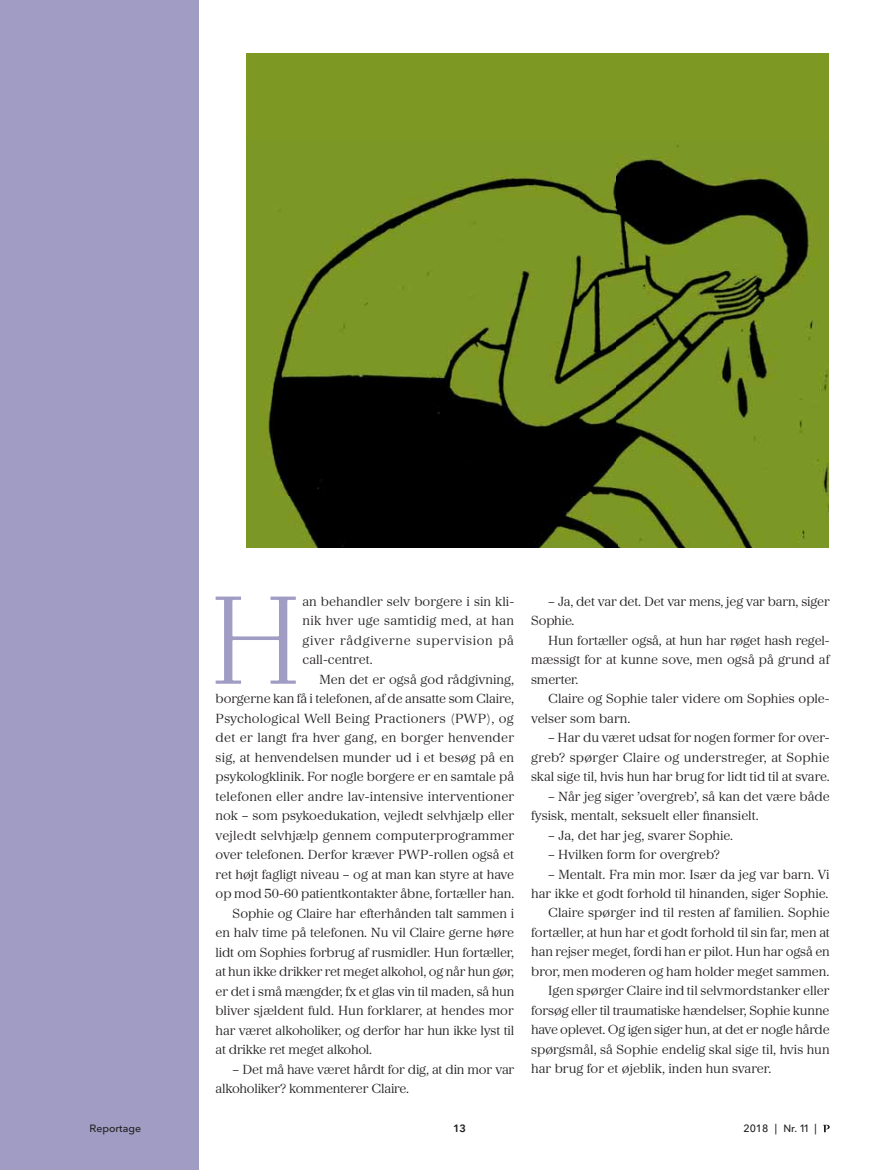
<style>
.page{position:relative;width:872px;height:1170px;background:#fff}
.page>*{position:absolute;margin:0;border:0;box-sizing:border-box;transform-origin:0 0}
.t1{font:300 128.25px "Italian Plate No 4 Expanded";color:#a09cc4}
.t2{font:13.5px/19.5px "Italian Plate No 4 Expanded";color:#231f20}
.t3{font:13.5px "Italian Plate No 4 Expanded";letter-spacing:.02em;color:#231f20}
.t4{font:13.5px "Italian Plate No 4 Expanded";letter-spacing:.025em;color:#231f20}
.t5{font:500 10.5px "Nationale";color:#231f20}
.t6{font:600 10.5px "Nationale";color:#231f20}
</style>
<div class="page">
<div style="left:247px;top:53px;width:582px;height:494px;background:#7e9923"></div>
<img style="left:265px;top:145px;width:564px;height:402px">
<div style="left:0;top:0;width:198px;height:1170px;background:#a09cc4"></div>
<svg style="left:823px;top:1125px;width:6px;height:7px"></svg>
<h1 class="t1" style="left:209px;top:591px;width:94px">H</h1>
<p class="t2" style="left:302px;top:593px;width:213px;text-align:justify">an behandler selv borgere i sin kli&shy;nik hver uge samtidig med, at han giver rådgiverne supervision på call-centret.</p>
<p class="t2" style="left:319px;top:671px;width:196px">Men det er også god rådgivning,</p>
<p class="t2" style="left:216px;top:690px;width:300px">borgerne kan få i telefonen, af de ansatte som Claire,</p>
<p class="t3" style="left:216px;top:713px;width:300px">Psychological Well Being Practioners (PWP), og</p>
<p class="t4" style="left:216px;top:732px;width:300px">det er langt fra hver gang, en borger henvender</p>
<p class="t2" style="left:216px;top:749px;width:300px">sig, at henvendelsen munder ud i et besøg på en</p>
<p class="t2" style="left:216px;top:768px;width:300px">psykologklinik. For nogle borgere er en samtale på</p>
<p class="t2" style="left:216px;top:788px;width:300px">telefonen eller andre lav-intensive interventioner</p>
<p class="t2" style="left:216px;top:807px;width:300px">nok – som psykoedukation, vejledt selvhjælp eller</p>
<p class="t2" style="left:216px;top:827px;width:300px">vejledt selvhjælp gennem computerprogrammer</p>
<p class="t2" style="left:216px;top:846px;width:300px">over telefonen. Derfor kræver PWP-rollen også et</p>
<p class="t2" style="left:216px;top:866px;width:300px">ret højt fagligt niveau – og at man kan styre at have</p>
<p class="t2" style="left:216px;top:885px;width:300px">op mod 50-60 patientkontakter åbne, fortæller han.</p>
<p class="t2" style="left:233px;top:905px;width:283px">Sophie og Claire har efterhånden talt sammen i</p>
<p class="t2" style="left:216px;top:924px;width:300px">en halv time på telefonen. Nu vil Claire gerne høre</p>
<p class="t2" style="left:216px;top:944px;width:300px">lidt om Sophies forbrug af rusmidler. Hun fortæller,</p>
<p class="t2" style="left:216px;top:963px;width:300px">at hun ikke drikker ret meget alkohol, og når hun gør,</p>
<p class="t2" style="left:216px;top:983px;width:300px">er det i små mængder, fx et glas vin til maden, så hun</p>
<p class="t2" style="left:216px;top:1002px;width:300px">bliver sjældent fuld. Hun forklarer, at hendes mor</p>
<p class="t2" style="left:216px;top:1022px;width:300px">har været alkoholiker, og derfor har hun ikke lyst til</p>
<p class="t2" style="left:216px;top:1041px;width:158px">at drikke ret meget alkohol.</p>
<p class="t2" style="left:216px;top:1061px;width:300px;text-indent:17px">– Det må have været hårdt for dig, at din mor var alkoholiker? kommenterer Claire.</p>
<p class="t2" style="left:531px;top:593px;width:300px;text-indent:17px">– Ja, det var det. Det var mens, jeg var barn, siger<br>Sophie.</p>
<p class="t2" style="left:531px;top:632px;width:300px;text-align:justify;text-indent:17px">Hun fortæller også, at hun har røget hash regel&shy;mæssigt for at kunne sove, men også på grund af smerter.</p>
<p class="t2" style="left:531px;top:690px;width:300px;text-indent:17px">Claire og Sophie taler videre om Sophies ople&shy;velser som barn.</p>
<p class="t2" style="left:531px;top:729px;width:300px;text-align:justify;text-indent:17px">– Har du været udsat for nogen former for over&shy;greb? spørger Claire og understreger, at Sophie skal sige til, hvis hun har brug for lidt tid til at svare.</p>
<p class="t2" style="left:531px;top:787px;width:300px;text-indent:17px">– Når jeg siger ’overgreb’, så kan det være både fysisk, mentalt, seksuelt eller finansielt.</p>
<p class="t2" style="left:548px;top:826px;width:186px">– Ja, det har jeg, svarer Sophie.</p>
<p class="t2" style="left:548px;top:846px;width:173px">– Hvilken form for overgreb?</p>
<p class="t2" style="left:548px;top:865px;width:283px">– Mentalt. Fra min mor. Især da jeg var barn. Vi</p>
<p class="t2" style="left:531px;top:885px;width:299px">har ikke et godt forhold til hinanden, siger Sophie.</p>
<p class="t2" style="left:548px;top:904px;width:283px">Claire spørger ind til resten af familien. Sophie</p>
<p class="t2" style="left:531px;top:924px;width:300px">fortæller, at hun har et godt forhold til sin far, men at</p>
<p class="t2" style="left:531px;top:943px;width:300px">han rejser meget, fordi han er pilot. Hun har også en</p>
<p class="t2" style="left:531px;top:963px;width:300px">bror, men moderen og ham holder meget sammen.</p>
<p class="t2" style="left:548px;top:982px;width:283px">Igen spørger Claire ind til selvmordstanker eller</p>
<p class="t2" style="left:531px;top:1002px;width:300px">forsøg eller til traumatiske hændelser, Sophie kunne</p>
<p class="t2" style="left:531px;top:1021px;width:300px">have oplevet. Og igen siger hun, at det er nogle hårde</p>
<p class="t2" style="left:531px;top:1041px;width:300px">spørgsmål, så Sophie endelig skal sige til, hvis hun</p>
<p class="t2" style="left:531px;top:1060px;width:241px">har brug for et øjeblik, inden hun svarer.</p>
<p class="t5" style="left:90px;top:1124px;width:53px">Reportage</p>
<p class="t6" style="left:453px;top:1124px;width:15px">13</p>
<p class="t5" style="left:743px;top:1124px;width:76px">2018 | Nr. 11 |</p>
</div>
